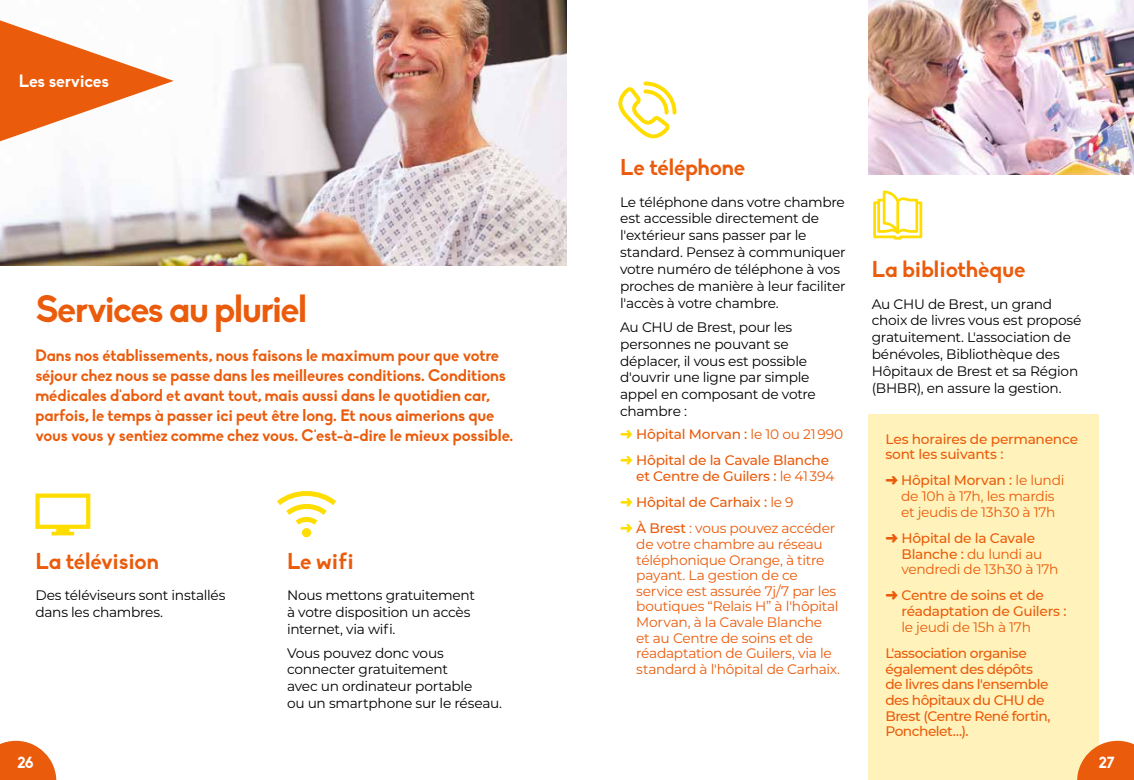
<style>
.page{position:relative;width:1134px;height:780px;background:#fff}
.page>*{position:absolute;margin:0;border:0;box-sizing:border-box;transform-origin:0 0}
.t1{font:700 37.5px "Biko";letter-spacing:-.045em;color:#ea5b0b}
.t2{font:700 22.5px "Biko";letter-spacing:-.01em;color:#ea5b0b}
.t3{font:700 17.5px "Biko";letter-spacing:-.02em;color:#fff}
.t4{font:700 16.25px/20px "Biko";letter-spacing:-.01em;color:#ea5b0b}
.t5{font:700 15.88px "Biko";color:#fff}
.t6{font:13.75px/16.9px "Montserrat";letter-spacing:-.02em;color:#000}
.t7{font:13.75px/15.6px "Montserrat";letter-spacing:-.02em;color:#ea5b0b}
.t8{font:500 13.75px/15.6px "Montserrat";letter-spacing:-.025em;color:#ea5b0b}
.s1{color:#fd0}
.s2{font-weight:400}
.s3{font-weight:500}
</style>
<div class="page">
<img style="left:0;top:0;width:567px;height:266px">
<img style="left:868px;top:0;width:266px;height:174px">
<svg style="left:618px;top:81px;width:58px;height:58px"></svg>
<svg style="left:35px;top:493px;width:55px;height:42px"></svg>
<svg style="left:277px;top:491px;width:59px;height:34px"></svg>
<div style="left:302px;top:528px;width:9px;height:9px;background:#fd0;border-radius:50%"></div>
<svg style="left:0;top:740px;width:56px;height:40px"></svg>
<svg style="left:873px;top:190px;width:49px;height:49px"></svg>
<div style="left:868px;top:415px;width:230px;height:365px;background:#fff3bb"></div>
<svg style="left:1077px;top:740px;width:57px;height:40px"></svg>
<svg style="left:0;top:20px;width:174px;height:121px"></svg>
<p class="t3" style="left:19px;top:71px;width:92px">Les services</p>
<h1 class="t1" style="left:35px;top:287px;width:273px">Services au pluriel</h1>
<p class="t4" style="left:35px;top:346px;width:479px">Dans nos établissements, nous faisons le maximum pour que votre séjour chez nous se passe dans les meilleures conditions. Conditions médicales d'abord et avant tout, mais aussi dans le quotidien car, parfois, le temps à passer ici peut être long. Et nous aimerions que vous vous y sentiez comme chez vous. C'est-à-dire le mieux possible.</p>
<h2 class="t2" style="left:35px;top:547px;width:125px">La télévision</h2>
<p class="t6" style="left:35px;top:586px;width:192px">Des téléviseurs sont installés dans les chambres.</p>
<p class="t5" style="left:17px;top:753px;width:18px">26</p>
<h2 class="t2" style="left:287px;top:547px;width:68px">Le wifi</h2>
<p class="t6" style="left:287px;top:586px;width:189px">Nous mettons gratuitement à votre disposition un accès internet, via wifi.</p>
<p class="t6" style="left:287px;top:643px;width:217px">Vous pouvez donc vous connecter gratuitement<br>avec un ordinateur portable<br>ou un smartphone sur le réseau.</p>
<h2 class="t2" style="left:620px;top:154px;width:127px">Le téléphone</h2>
<p class="t6" style="left:620px;top:193px;width:227px">Le téléphone dans votre chambre est accessible directement de l'extérieur sans passer par le standard. Pensez à communiquer votre numéro de téléphone à vos proches de manière à leur faciliter l'accès à votre chambre.</p>
<p class="t6" style="left:620px;top:318px;width:197px">Au CHU de Brest, pour les personnes ne pouvant se déplacer, il vous est possible d'ouvrir une ligne par simple appel en composant de votre chambre :</p>
<p class="t8" style="left:620px;top:420px;width:225px;line-height:26.2px"><span class="s1">➜</span> Hôpital Morvan : <span class="s2">le 10 ou 21 990 </span><span class="s1">➜</span> Hôpital de la Cavale Blanche</p>
<p class="t8" style="left:620px;top:462px;width:217px;line-height:26.2px;text-indent:16px">et Centre de Guilers : <span class="s2">le 41 394 </span><span class="s1">➜</span> Hôpital de Carhaix : <span class="s2">le 9<br></span><span class="s1">➜</span> À Brest <span class="s2">: vous pouvez accéder</span></p>
<p class="t7" style="left:636px;top:535px;width:205px">de votre chambre au réseau téléphonique Orange, à titre payant. La gestion de ce service est assurée 7j/7 par les boutiques “Relais H” à l'hôpital<br>Morvan, à la Cavale Blanche<br>et au Centre de soins et de réadaptation de Guilers, via le standard à l'hôpital de Carhaix.</p>
<h2 class="t2" style="left:872px;top:256px;width:155px">La bibliothèque</h2>
<p class="t6" style="left:872px;top:295px;width:211px">Au CHU de Brest, un grand choix de livres vous est proposé gratuitement. L'association de bénévoles, Bibliothèque des<br>Hôpitaux de Brest et sa Région (BHBR), en assure la gestion.</p>
<p class="t8" style="left:885px;top:430px;width:194px">Les horaires de permanence sont les suivants :</p>
<p class="t7" style="left:885px;top:472px;width:181px;text-align:center">➜ <span class="s3">Hôpital Morvan :</span> le lundi de 10h à 17h, les mardis<br>et jeudis de 13h30 à 17h</p>
<p class="t7" style="left:901px;top:529px;width:159px;text-indent:-16px">➜ <span class="s3">Hôpital de la Cavale<br>Blanche :</span> du lundi au vendredi de 13h30 à 17h</p>
<p class="t8" style="left:901px;top:587px;width:167px;text-indent:-16px">➜ Centre de soins et de réadaptation de Guilers :</p>
<p class="t7" style="left:901px;top:618px;width:131px">le jeudi de 15h à 17h</p>
<p class="t8" style="left:885px;top:644px;width:167px">L'association organise également des dépôts de livres dans l'ensemble des hôpitaux du CHU de<br>Brest (Centre René fortin,<br>Ponchelet…).</p>
<p class="t5" style="left:1099px;top:753px;width:17px">27</p>
</div>
